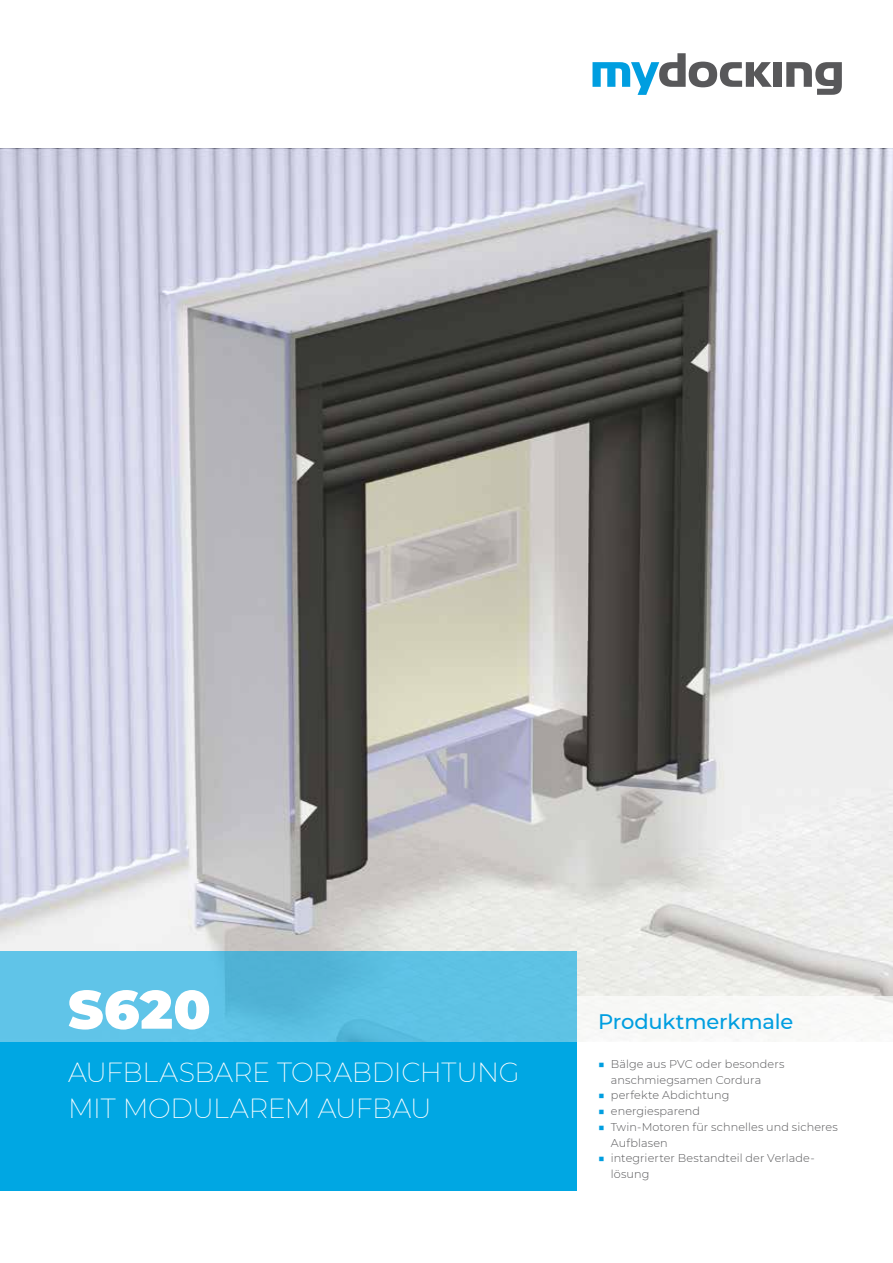
<style>
.page{position:relative;width:893px;height:1263px;background:#fff}
.page>*{position:absolute;margin:0;border:0;box-sizing:border-box;transform-origin:0 0}
.t1{font:900 54px "Montserrat";color:#fff}
.t2{font:200 27px/36px "Montserrat";letter-spacing:-.015em;color:#fff}
.t3{font:500 21px "Montserrat";letter-spacing:-.01em;color:#009ee0}
.t4{font:300 11.25px/15.8px "Montserrat";letter-spacing:.005em;color:#58585a}
.s1{color:#009ee0}
</style>
<div class="page">
<img style="left:0;top:149px;width:893px;height:847px">
<svg style="left:0;top:951px;width:577px;height:91px;background:#5cc0e3"></svg>
<div style="left:0;top:1042px;width:577px;height:149px;background:#00a7e3"></div>
<div style="left:774px;top:62px;width:8px;height:25px;background:#58585a"></div>
<svg style="left:786px;top:62px;width:56px;height:33px"></svg>
<svg style="left:592px;top:53px;width:180px;height:42px"></svg>
<div style="left:577px;top:996px;width:316px;height:46px;background:#f8f8f7"></div>
<h1 class="t1" style="left:68px;top:969px;width:144px">S620</h1>
<h2 class="t2" style="left:68px;top:1054px;width:453px">AUFBLASBARE TORABDICHTUNG<br>MIT MODULAREM AUFBAU</h2>
<p class="t4" style="left:611px;top:1056px;width:175px;text-indent:-13px"><span class="s1">■</span> Bälge aus PVC oder besonders anschmiegsamen Cordura</p>
<h3 class="t3" style="left:598px;top:1006px;width:197px">Produktmerkmale</h3>
<p class="t4" style="left:598px;top:1087px;width:133px"><span class="s1">■</span> perfekte Abdichtung</p>
<p class="t4" style="left:598px;top:1103px;width:103px"><span class="s1">■</span> energiesparend</p>
<p class="t4" style="left:611px;top:1119px;width:228px;text-indent:-13px"><span class="s1">■</span> Twin-Motoren für schnelles und sicheres<br>Aufblasen</p>
<p class="t4" style="left:611px;top:1150px;width:204px;text-indent:-13px"><span class="s1">■</span> integrierter Bestandteil der Verlade&shy;lösung</p>
</div>
